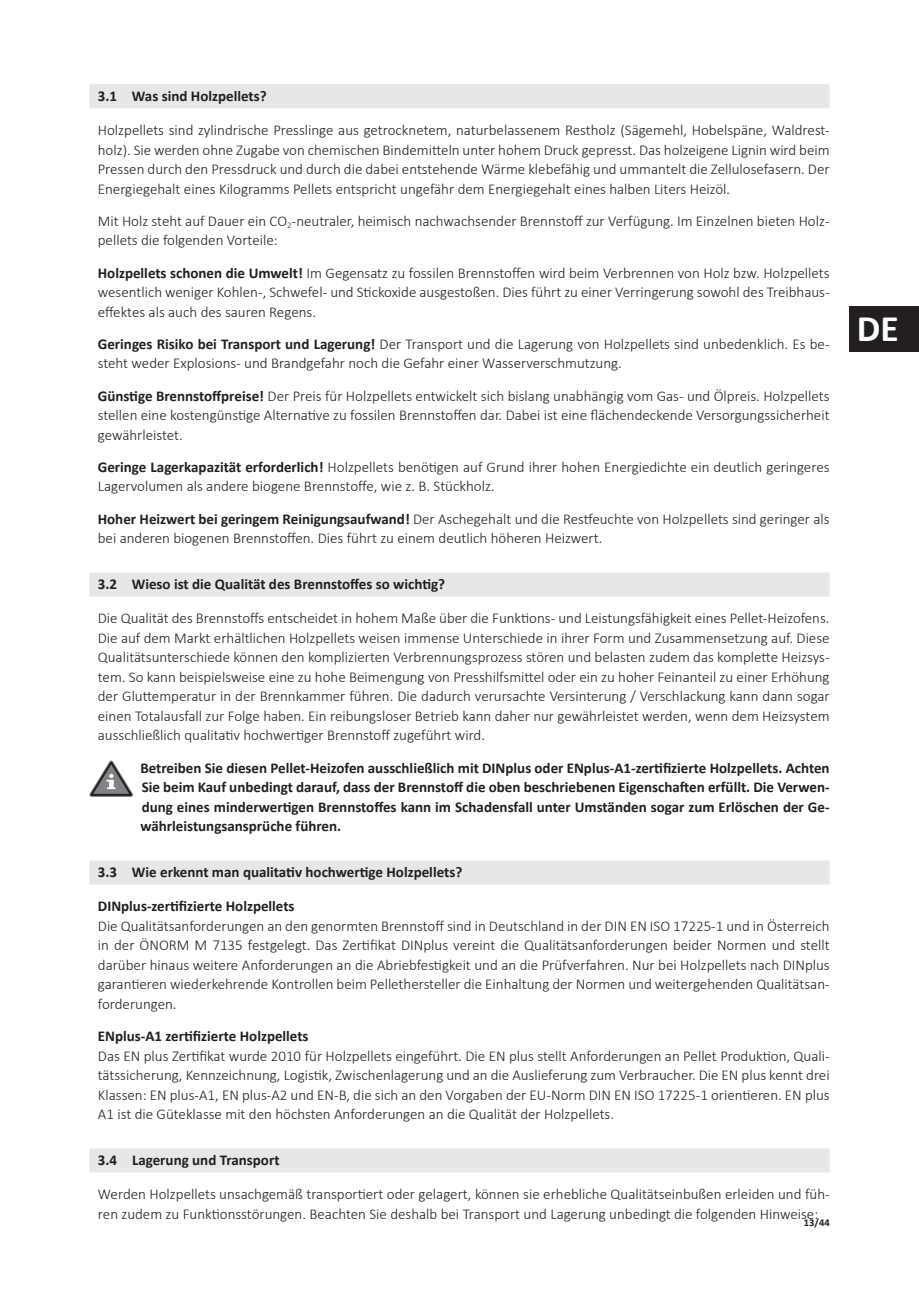
<style>
.page{position:relative;width:919px;height:1289px;background:#fff}
.page>*{position:absolute;margin:0;border:0;box-sizing:border-box;transform-origin:0 0}
.t1{font:700 37.5px "Calibri";color:#fff}
.t2{font:300 15px/19.5px "Calibri";color:#231f20;text-align:justify}
.t3{font:700 15px/19.5px "Calibri";color:#231f20;text-align:justify}
.t4{font:700 10.5px "Calibri";color:#231f20}
.s1{font-weight:700}
</style>
<div class="page">
<div style="left:849px;top:307px;width:69px;height:45px;background:#231f20"></div>
<div style="left:89px;top:84px;width:740px;height:24px;background:#e6e7e9"></div>
<div style="left:89px;top:572px;width:740px;height:24px;background:#e6e7e9"></div>
<div style="left:89px;top:860px;width:740px;height:24px;background:#e6e7e9"></div>
<div style="left:89px;top:1148px;width:740px;height:24px;background:#e6e7e9"></div>
<svg style="left:89px;top:760px;width:44px;height:37px"></svg>
<p class="t3" style="left:98px;top:86px;width:170px">3.1 Was sind Holzpellets?</p>
<p class="t2" style="left:98px;top:120px;width:733px">Holzpellets sind zylindrische Presslinge aus getrocknetem, naturbelassenem Restholz (Sägemehl, Hobelspäne, Waldrest&shy;holz). Sie werden ohne Zugabe von chemischen Bindemitteln unter hohem Druck gepresst. Das holzeigene Lignin wird beim Pressen durch den Pressdruck und durch die dabei entstehende Wärme klebefähig und ummantelt die Zellulosefasern. Der Energiegehalt eines Kilogramms Pellets entspricht ungefähr dem Energiegehalt eines halben Liters Heizöl.</p>
<p class="t2" style="left:98px;top:211px;width:733px">Mit Holz steht auf Dauer ein CO<sub>2</sub>-neutraler, heimisch nachwachsender Brennstoff zur Verfügung. Im Einzelnen bieten Holz&shy;pellets die folgenden Vorteile:</p>
<p class="t2" style="left:98px;top:263px;width:733px"><span class="s1">Holzpellets schonen die Umwelt!</span> Im Gegensatz zu fossilen Brennstoffen wird beim Verbrennen von Holz bzw. Holzpellets wesentlich weniger Kohlen-, Schwefel- und Stickoxide ausgestoßen. Dies führt zu einer Verringerung sowohl des Treibhaus&shy;effektes als auch des sauren Regens.</p>
<p class="t2" style="left:98px;top:334px;width:733px"><span class="s1">Geringes Risiko bei Transport und Lagerung!</span> Der Transport und die Lagerung von Holzpellets sind unbedenklich. Es be&shy;steht weder Explosions- und Brandgefahr noch die Gefahr einer Wasserverschmutzung.</p>
<p class="t2" style="left:98px;top:386px;width:733px"><span class="s1">Günstige Brennstoffpreise!</span> Der Preis für Holzpellets entwickelt sich bislang unabhängig vom Gas- und Ölpreis. Holzpellets stellen eine kostengünstige Alternative zu fossilen Brennstoffen dar. Dabei ist eine flächendeckende Versorgungssicherheit gewährleistet.</p>
<p class="t2" style="left:98px;top:457px;width:733px"><span class="s1">Geringe Lagerkapazität erforderlich!</span> Holzpellets benötigen auf Grund ihrer hohen Energiedichte ein deutlich geringeres<br>Lagervolumen als andere biogene Brennstoffe, wie z. B. Stückholz.</p>
<p class="t2" style="left:98px;top:509px;width:733px"><span class="s1">Hoher Heizwert bei geringem Reinigungsaufwand!</span> Der Aschegehalt und die Restfeuchte von Holzpellets sind geringer als bei anderen biogenen Brennstoffen. Dies führt zu einem deutlich höheren Heizwert.</p>
<p class="t3" style="left:98px;top:574px;width:349px">3.2 Wieso ist die Qualität des Brennstoffes so wichtig?</p>
<p class="t2" style="left:98px;top:608px;width:733px">Die Qualität des Brennstoffs entscheidet in hohem Maße über die Funktions- und Leistungsfähigkeit eines Pellet-Heizofens.<br>Die auf dem Markt erhältlichen Holzpellets weisen immense Unterschiede in ihrer Form und Zusammensetzung auf. Diese Qualitätsunterschiede können den komplizierten Verbrennungsprozess stören und belasten zudem das komplette Heizsys&shy;tem. So kann beispielsweise eine zu hohe Beimengung von Presshilfsmittel oder ein zu hoher Feinanteil zu einer Erhöhung der Gluttemperatur in der Brennkammer führen. Die dadurch verursachte Versinterung / Verschlackung kann dann sogar einen Totalausfall zur Folge haben. Ein reibungsloser Betrieb kann daher nur gewährleistet werden, wenn dem Heizsystem ausschließlich qualitativ hochwertiger Brennstoff zugeführt wird.</p>
<p class="t3" style="left:140px;top:757px;width:690px">Betreiben Sie diesen Pellet-Heizofen ausschließlich mit DINplus oder ENplus-A1-zertifizierte Holzpellets. Achten Sie beim Kauf unbedingt darauf, dass der Brennstoff die oben beschriebenen Eigenschaften erfüllt. Die Verwen&shy;dung eines minderwertigen Brennstoffes kann im Schadensfall unter Umständen sogar zum Erlöschen der Ge&shy;währleistungsansprüche führen.</p>
<p class="t3" style="left:98px;top:861px;width:366px">3.3 Wie erkennt man qualitativ hochwertige Holzpellets?</p>
<p class="t3" style="left:98px;top:896px;width:198px">DINplus-zertifizierte Holzpellets</p>
<p class="t2" style="left:98px;top:915px;width:733px">Die Qualitätsanforderungen an den genormten Brennstoff sind in Deutschland in der DIN EN ISO 17225-1 und in Österreich in der ÖNORM M 7135 festgelegt. Das Zertifikat DINplus vereint die Qualitätsanforderungen beider Normen und stellt darüber hinaus weitere Anforderungen an die Abriebfestigkeit und an die Prüfverfahren. Nur bei Holzpellets nach DINplus garantieren wiederkehrende Kontrollen beim Pellethersteller die Einhaltung der Normen und weitergehenden Qualitätsan&shy;forderungen.</p>
<p class="t3" style="left:98px;top:1026px;width:212px">ENplus-A1 zertifizierte Holzpellets</p>
<p class="t2" style="left:98px;top:1045px;width:733px">Das EN plus Zertifikat wurde 2010 für Holzpellets eingeführt. Die EN plus stellt Anforderungen an Pellet Produktion, Quali&shy;tätssicherung, Kennzeichnung, Logistik, Zwischenlagerung und an die Auslieferung zum Verbraucher. Die EN plus kennt drei Klassen: EN plus-A1, EN plus-A2 und EN-B, die sich an den Vorgaben der EU-Norm DIN EN ISO 17225-1 orientieren. EN plus A1 ist die Güteklasse mit den höchsten Anforderungen an die Qualität der Holzpellets.</p>
<p class="t3" style="left:98px;top:1149px;width:183px">3.4 Lagerung und Transport</p>
<p class="t2" style="left:98px;top:1184px;width:733px">Werden Holzpellets unsachgemäß transportiert oder gelagert, können sie erhebliche Qualitätseinbußen erleiden und füh&shy;ren zudem zu Funktionsstörungen. Beachten Sie deshalb bei Transport und Lagerung unbedingt die folgenden Hinweise:</p>
<p class="t4" style="left:803px;top:1214px;width:27px">13/44</p>
<h1 class="t1" style="left:856px;top:302px;width:43px">DE</h1>
</div>
